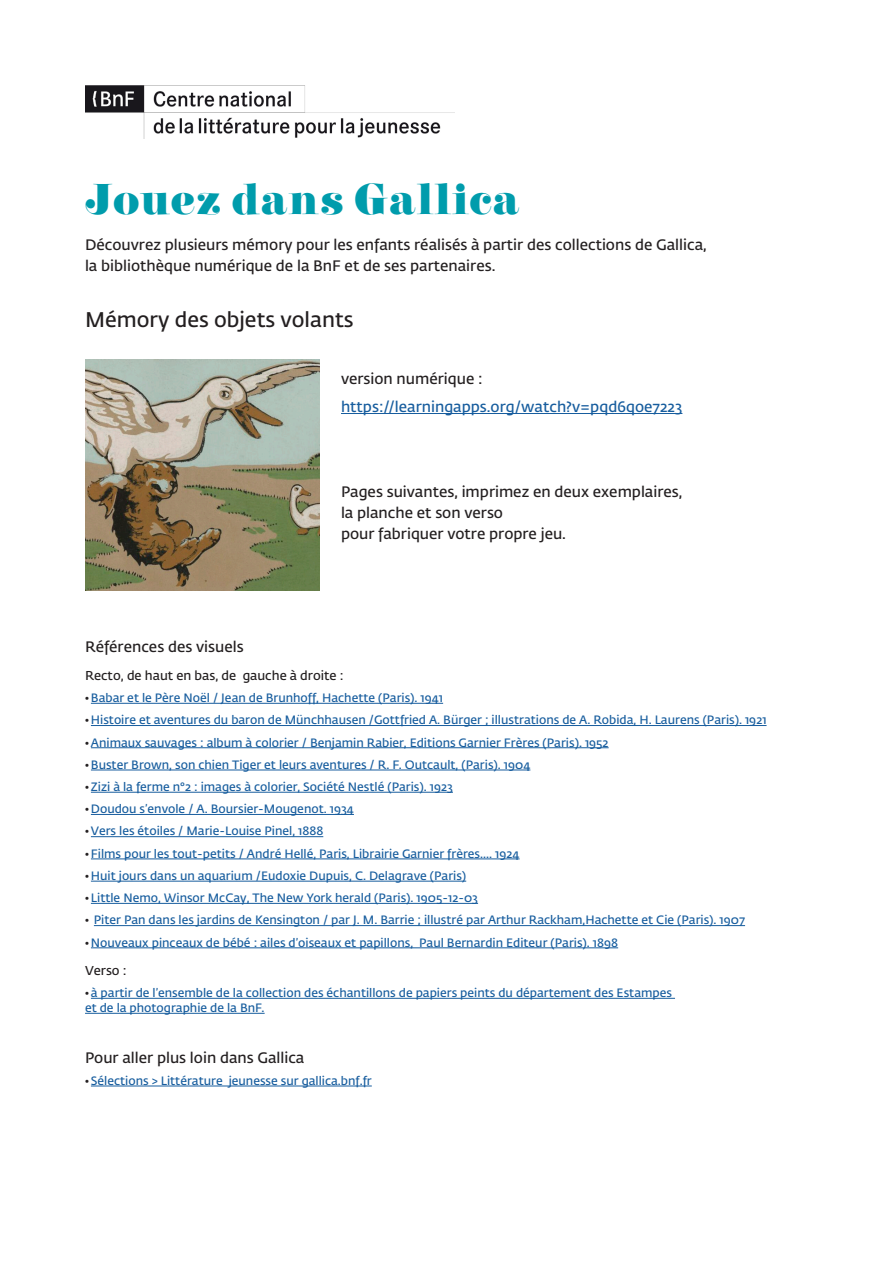
<style>
.page{position:relative;width:893px;height:1263px;background:#fff}
.page>*{position:absolute;margin:0;border:0;box-sizing:border-box;transform-origin:0 0}
.TITRE{font:45px "Carousel EF";letter-spacing:.015em;color:#009cac}
._00_ENCADRE_texte{font:600 21px "Fedra Sans Pro";color:#231f20}
._00_ENCADRE_texte-2{font:600 15px/21px "Fedra Sans Pro";color:#231f20}
._00_ENCADRE_texte-3{font:600 15px "Fedra Sans Pro";color:#175d9e}
._00_ENCADRE_texte-4{font:600 12.75px "Fedra Sans Pro";color:#231f20}
.ref_titres{font:600 12.75px "Fedra Sans Pro";color:#231f20}
._00_REF_biblio{font:600 12px/15px "Fedra Sans Pro";color:#175d9e}
.s1{font-weight:500;font-size:10.5px;color:#231f20}
</style>
<div class="page">
<hr style="left:341px;top:413px;width:341px;height:1px;background:#175d9e">
<hr style="left:91px;top:703px;width:352px;height:1px;background:#175d9e">
<hr style="left:91px;top:725px;width:676px;height:1px;background:#175d9e">
<hr style="left:91px;top:747px;width:518px;height:1px;background:#175d9e">
<hr style="left:91px;top:770px;width:439px;height:1px;background:#175d9e">
<hr style="left:91px;top:792px;width:362px;height:1px;background:#175d9e">
<hr style="left:91px;top:814px;width:263px;height:1px;background:#175d9e">
<hr style="left:91px;top:836px;width:232px;height:1px;background:#175d9e">
<hr style="left:91px;top:859px;width:429px;height:1px;background:#175d9e">
<hr style="left:91px;top:881px;width:375px;height:1px;background:#175d9e">
<hr style="left:91px;top:903px;width:387px;height:1px;background:#175d9e">
<hr style="left:94px;top:925px;width:651px;height:1px;background:#175d9e">
<hr style="left:91px;top:947px;width:527px;height:1px;background:#175d9e">
<hr style="left:91px;top:998px;width:584px;height:1px;background:#175d9e">
<hr style="left:85px;top:1013px;width:180px;height:1px;background:#175d9e">
<hr style="left:91px;top:1086px;width:281px;height:1px;background:#175d9e">
<img style="left:86px;top:359px;width:234px;height:231px">
<img style="left:86px;top:85px;width:368px;height:53px">
<p class="TITRE" style="left:85px;top:172px;width:436px">Jouez dans Gallica</p>
<p class="_00_ENCADRE_texte-2" style="left:85px;top:233px;width:623px">Découvrez plusieurs mémory pour les enfants réalisés à partir des collections de Gallica, la bibliothèque numérique de la BnF et de ses partenaires.</p>
<p class="_00_ENCADRE_texte" style="left:85px;top:305px;width:270px">Mémory des objets volants</p>
<p class="_00_ENCADRE_texte-2" style="left:341px;top:367px;width:143px">version numérique :</p>
<p class="_00_ENCADRE_texte-3" style="left:341px;top:396px;width:343px">https://learningapps.org/watch?v=pqd6qoe7223</p>
<p class="_00_ENCADRE_texte-2" style="left:341px;top:480px;width:343px">Pages suivantes, imprimez en deux exemplaires, la planche et son verso<br>pour fabriquer votre propre jeu.</p>
<p class="_00_ENCADRE_texte-2" style="left:85px;top:635px;width:160px">Références des visuels</p>
<p class="_00_ENCADRE_texte-4" style="left:85px;top:666px;width:260px">Recto, de haut en bas, de gauche à droite :</p>
<p class="_00_REF_biblio" style="left:85px;top:690px;width:360px"><span class="s1">•</span> Babar et le Père Noël / Jean de Brunhoff, Hachette (Paris). 1941</p>
<p class="_00_REF_biblio" style="left:85px;top:712px;width:683px"><span class="s1">•</span> Histoire et aventures du baron de Münchhausen /Gottfried A. Bürger ; illustrations de A. Robida, H. Laurens (Paris). 1921</p>
<p class="_00_REF_biblio" style="left:85px;top:734px;width:525px"><span class="s1">•</span> Animaux sauvages : album à colorier / Benjamin Rabier, Editions Garnier Frères (Paris). 1952</p>
<p class="_00_REF_biblio" style="left:85px;top:756px;width:447px"><span class="s1">•</span> Buster Brown, son chien Tiger et leurs aventures / R. F. Outcault, (Paris). 1904</p>
<p class="_00_REF_biblio" style="left:85px;top:779px;width:369px"><span class="s1">•</span> Zizi à la ferme n°2 : images à colorier, Société Nestlé (Paris). 1923</p>
<p class="_00_REF_biblio" style="left:85px;top:801px;width:270px"><span class="s1">•</span> Doudou s’envole / A. Boursier-Mougenot. 1934</p>
<p class="_00_REF_biblio" style="left:85px;top:823px;width:240px"><span class="s1">•</span> Vers les étoiles / Marie-Louise Pinel, 1888</p>
<p class="_00_REF_biblio" style="left:85px;top:845px;width:436px"><span class="s1">•</span> Films pour les tout-petits / André Hellé, Paris, Librairie Garnier frères.... 1924</p>
<p class="_00_REF_biblio" style="left:85px;top:868px;width:383px"><span class="s1">•</span> Huit jours dans un aquarium /Eudoxie Dupuis, C. Delagrave (Paris)</p>
<p class="_00_REF_biblio" style="left:85px;top:890px;width:395px"><span class="s1">•</span> Little Nemo, Winsor McCay, The New York herald (Paris). 1905-12-03</p>
<p class="_00_REF_biblio" style="left:85px;top:912px;width:661px"><span class="s1">•</span> Piter Pan dans les jardins de Kensington / par J. M. Barrie ; illustré par Arthur Rackham,Hachette et Cie (Paris). 1907</p>
<p class="_00_REF_biblio" style="left:85px;top:934px;width:535px"><span class="s1">•</span> Nouveaux pinceaux de bébé : ailes d’oiseaux et papillons, Paul Bernardin Editeur (Paris). 1898</p>
<p class="ref_titres" style="left:85px;top:961px;width:43px">Verso :</p>
<p class="_00_REF_biblio" style="left:85px;top:985px;width:588px"><span class="s1">•</span> à partir de l’ensemble de la collection des échantillons de papiers peints du département des Estampes et de la photographie de la BnF.</p>
<p class="_00_ENCADRE_texte-2" style="left:85px;top:1046px;width:221px">Pour aller plus loin dans Gallica</p>
<p class="_00_REF_biblio" style="left:85px;top:1072px;width:288px"><span class="s1">•</span> Sélections &gt; Littérature jeunesse sur gallica.bnf.fr</p>
</div>
